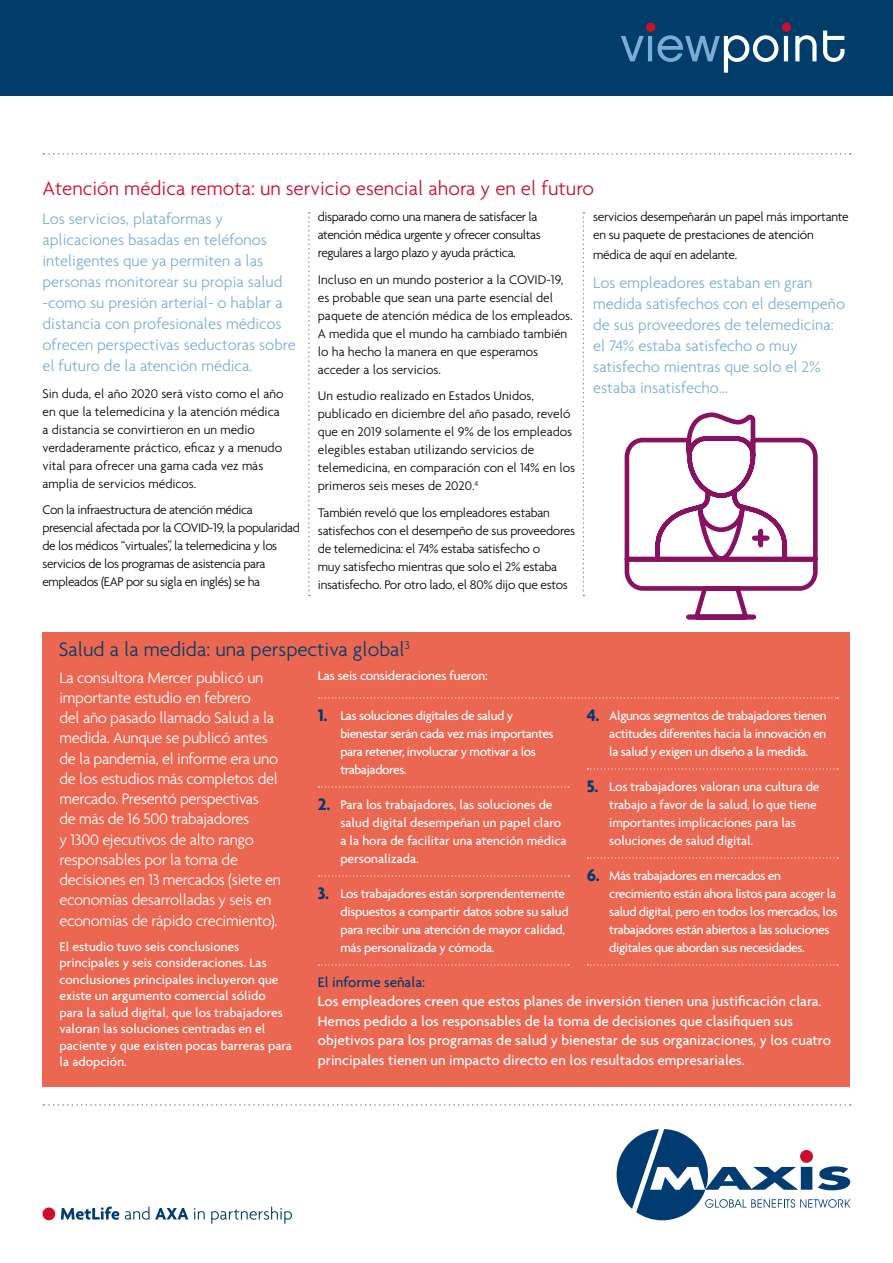
<style>
.page{position:relative;width:893px;height:1263px;background:#fff}
.page>*{position:absolute;margin:0;border:0;box-sizing:border-box;transform-origin:0 0}
.t1{font:300 21px "Agenda";color:#ce0e2d}
.t2{font:300 21px "Agenda";color:#003d6a}
.t3{font:300 16.5px/21px "Agenda";color:#7badd3}
.t4{font:300 16.5px/20.2px "Agenda";letter-spacing:-.02em;color:#fff}
.t5{font:500 15px/19.5px "Agenda";color:#fff}
.t6{font:500 15px "Agenda";color:#003d6a}
.t7{font:500 13.5px/18px "Agenda";letter-spacing:-.02em;color:#fff}
.t8{font:300 13.5px/18px "Agenda";color:#000}
.t9{font:300 13.5px/18px "Agenda";letter-spacing:-.02em;color:#000}
.t10{font:500 13.5px/16.5px "Agenda";color:#fff}
.s1{font-weight:700;font-size:18px;color:#003b71}
</style>
<div class="page">
<div style="left:0;top:0;width:893px;height:95px;background:#003d6a"></div>
<svg style="left:617px;top:1129px;width:233px;height:91px"></svg>
<div style="left:800px;top:1150px;width:13px;height:13px;background:#ce0e2d;border-radius:50%"></div>
<svg style="left:621px;top:31px;width:223px;height:42px"></svg>
<div style="left:646px;top:23px;width:9px;height:9px;background:#ce0e2d;border-radius:50%"></div>
<div style="left:782px;top:23px;width:9px;height:9px;background:#ce0e2d;border-radius:50%"></div>
<svg style="left:61px;top:1206px;width:58px;height:14px"></svg>
<svg style="left:125px;top:1207px;width:24px;height:13px"></svg>
<svg style="left:155px;top:1208px;width:33px;height:11px"></svg>
<svg style="left:194px;top:1208px;width:11px;height:11px"></svg>
<svg style="left:211px;top:1207px;width:81px;height:17px"></svg>
<div style="left:43px;top:1207px;width:12px;height:13px;background:#ce0e2d;border-radius:50%"></div>
<svg style="left:43px;top:1104px;width:808px;height:2px"></svg>
<div style="left:43px;top:632px;width:807px;height:455px;background:#eb6752"></div>
<svg style="left:318px;top:697px;width:520px;height:1px"></svg>
<svg style="left:318px;top:786px;width:251px;height:1px"></svg>
<svg style="left:318px;top:875px;width:251px;height:1px"></svg>
<svg style="left:318px;top:964px;width:251px;height:1px"></svg>
<svg style="left:587px;top:768px;width:251px;height:1px"></svg>
<svg style="left:587px;top:857px;width:251px;height:1px"></svg>
<svg style="left:587px;top:964px;width:251px;height:1px"></svg>
<svg style="left:308px;top:212px;width:2px;height:384px"></svg>
<svg style="left:583px;top:212px;width:1px;height:384px"></svg>
<svg style="left:624px;top:412px;width:194px;height:208px"></svg>
<svg style="left:43px;top:153px;width:808px;height:2px"></svg>
<h1 class="t1" style="left:43px;top:176px;width:553px">Atención médica remota: un servicio esencial ahora y en el futuro</h1>
<p class="t3" style="left:43px;top:208px;width:255px">Los servicios, plataformas y aplicaciones basadas en teléfonos inteligentes que ya permiten a las personas monitorear su propia salud -como su presión arterial- o hablar a distancia con profesionales médicos ofrecen perspectivas seductoras sobre el futuro de la atención médica.</p>
<p class="t8" style="left:43px;top:384px;width:243px">Sin duda, el año 2020 será visto como el año en que la telemedicina y la atención médica a distancia se convirtieron en un medio verdaderamente práctico, eficaz y a menudo vital para ofrecer una gama cada vez más amplia de servicios médicos.</p>
<p class="t9" style="left:43px;top:501px;width:259px">Con la infraestructura de atención médica presencial afectada por la COVID-19, la popularidad de los médicos “virtuales”, la telemedicina y los servicios de los programas de asistencia para empleados (EAP por su sigla en inglés) se ha</p>
<p class="t9" style="left:318px;top:208px;width:224px">disparado como una manera de satisfacer la atención médica urgente y ofrecer consultas regulares a largo plazo y ayuda práctica.</p>
<p class="t8" style="left:318px;top:270px;width:256px">Incluso en un mundo posterior a la COVID-19, es probable que sean una parte esencial del paquete de atención médica de los empleados.<br>A medida que el mundo ha cambiado también lo ha hecho la manera en que esperamos acceder a los servicios.</p>
<p class="t8" style="left:318px;top:387px;width:259px">Un estudio realizado en Estados Unidos, publicado en diciembre del año pasado, reveló que en 2019 solamente el 9% de los empleados elegibles estaban utilizando servicios de telemedicina, en comparación con el 14% en los primeros seis meses de 2020.<sup>4</sup></p>
<p class="t9" style="left:318px;top:503px;width:259px">También reveló que los empleadores estaban satisfechos con el desempeño de sus proveedores de telemedicina: el 74% estaba satisfecho o<br>muy satisfecho mientras que solo el 2% estaba insatisfecho. Por otro lado, el 80% dijo que estos</p>
<p class="t9" style="left:593px;top:208px;width:257px">servicios desempeñarán un papel más importante en su paquete de prestaciones de atención</p>
<p class="t9" style="left:593px;top:245px;width:146px">médica de aquí en adelante.</p>
<p class="t3" style="left:593px;top:272px;width:253px">Los empleadores estaban en gran medida satisfechos con el desempeño de sus proveedores de telemedicina: el 74% estaba satisfecho o muy satisfecho mientras que solo el 2% estaba insatisfecho...</p>
<h1 class="t2" style="left:59px;top:637px;width:353px">Salud a la medida: una perspectiva global<sup>3</sup></h1>
<p class="t4" style="left:60px;top:667px;width:223px">La consultora Mercer publicó un importante estudio en febrero<br>del año pasado llamado Salud a la medida. Aunque se publicó antes de la pandemia, el informe era uno de los estudios más completos del mercado. Presentó perspectivas<br>de más de 16 500 trabajadores<br>y 1300 ejecutivos de alto rango responsables por la toma de decisiones en 13 mercados (siete en economías desarrolladas y seis en economías de rápido crecimiento).</p>
<p class="t10" style="left:60px;top:938px;width:234px">El estudio tuvo seis conclusiones principales y seis consideraciones. Las conclusiones principales incluyeron que existe un argumento comercial sólido para la salud digital, que los trabajadores valoran las soluciones centradas en el paciente y que existen pocas barreras para la adopción.</p>
<p class="t7" style="left:318px;top:667px;width:171px">Las seis consideraciones fueron:</p>
<p class="t7" style="left:340px;top:706px;width:215px;text-indent:-22px"><span class="s1">1.</span> Las soluciones digitales de salud y bienestar serán cada vez más importantes para retener, involucrar y motivar a los trabajadores.</p>
<p class="t10" style="left:340px;top:795px;width:228px;line-height:18px;text-indent:-22px"><span class="s1">2.</span> Para los trabajadores, las soluciones de salud digital desempeñan un papel claro a la hora de facilitar una atención médica personalizada.</p>
<p class="t7" style="left:340px;top:884px;width:230px;text-indent:-23px"><span class="s1">3.</span> Los trabajadores están sorprendentemente dispuestos a compartir datos sobre su salud para recibir una atención de mayor calidad, más personalizada y cómoda.</p>
<p class="t7" style="left:609px;top:706px;width:219px;text-align:justify;text-indent:-22px"><span class="s1">4.</span> Algunos segmentos de trabajadores tienen actitudes diferentes hacia la innovación en la salud y exigen un diseño a la medida.</p>
<p class="t7" style="left:609px;top:777px;width:212px;text-indent:-22px"><span class="s1">5.</span> Los trabajadores valoran una cultura de trabajo a favor de la salud, lo que tiene importantes implicaciones para las soluciones de salud digital.</p>
<p class="t7" style="left:609px;top:866px;width:230px;text-indent:-23px"><span class="s1">6.</span> Más trabajadores en mercados en crecimiento están ahora listos para acoger la salud digital, pero en todos los mercados, los trabajadores están abiertos a las soluciones digitales que abordan sus necesidades.</p>
<p class="t6" style="left:318px;top:972px;width:109px">El informe señala:</p>
<p class="t5" style="left:318px;top:991px;width:515px">Los empleadores creen que estos planes de inversión tienen una justificación clara.<br>Hemos pedido a los responsables de la toma de decisiones que clasifiquen sus objetivos para los programas de salud y bienestar de sus organizaciones, y los cuatro principales tienen un impacto directo en los resultados empresariales.</p>
</div>
